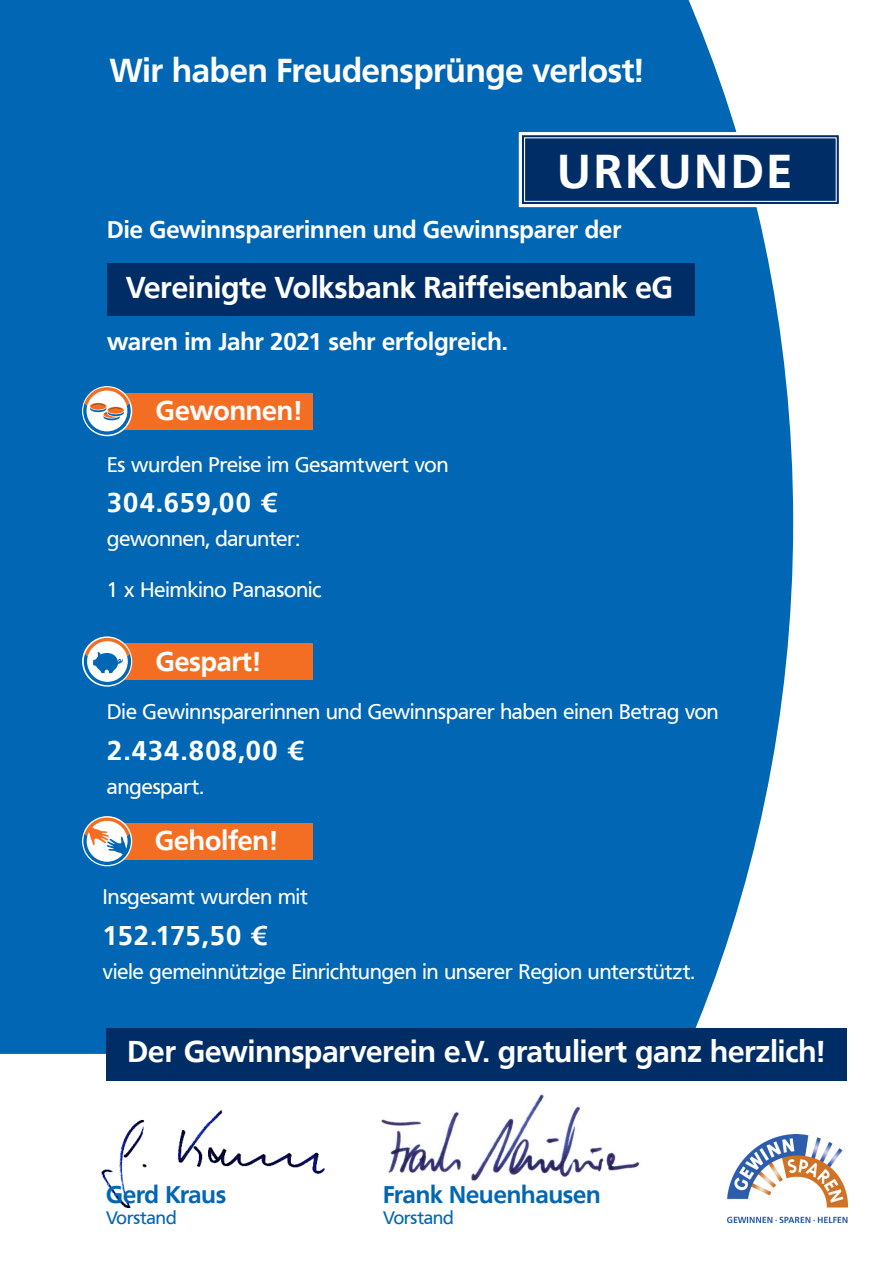
<style>
.page{position:relative;width:893px;height:1263px;background:#fff}
.page>*{position:absolute;margin:0;border:0;box-sizing:border-box;transform-origin:0 0}
.t1{font:700 47.25px "Frutiger VR";letter-spacing:.07em;color:#fff}
.t2{font:700 33px "Frutiger VR";color:#fff}
.t3{font:700 30px "Frutiger VR";color:#fff}
.t4{font:700 27px "Frutiger VR";color:#fff}
.t5{font:700 24px "Frutiger VR";color:#fff}
.t6{font:700 24px "Frutiger VR";color:#0166b3}
.t7{font:21px "Frutiger VR";color:#fff}
.t8{font:18px "Frutiger VR";color:#0166b3}
</style>
<div class="page">
<div style="left:0;top:0;width:793px;height:1054px;background:#0166b3"></div>
<div style="left:107px;top:264px;width:588px;height:52px;background:#002d66"></div>
<div style="left:106px;top:1028px;width:741px;height:53px;background:#002d66"></div>
<div style="left:116px;top:393px;width:197px;height:36px;background:#f36e22"></div>
<div style="left:107px;top:643px;width:206px;height:37px;background:#f36e22"></div>
<div style="left:103px;top:823px;width:210px;height:36px;background:#f36e22"></div>
<img style="left:728px;top:1135px;width:120px;height:87px">
<svg style="left:83px;top:387px;width:48px;height:48px"></svg>
<svg style="left:83px;top:817px;width:48px;height:48px"></svg>
<svg style="left:82px;top:636px;width:50px;height:51px"></svg>
<svg style="left:84px;top:638px;width:47px;height:47px"></svg>
<img style="left:101px;top:1110px;width:224px;height:98px">
<img style="left:381px;top:1094px;width:259px;height:87px">
<svg style="left:517px;top:130px;width:322px;height:79px;background:#1b4679"></svg>
<div style="left:524px;top:137px;width:313px;height:65px;border:1px solid #fff"></div>
<p class="t2" style="left:110px;top:51px;width:535px">Wir haben Freudensprünge verlost!</p>
<p class="t1" style="left:558px;top:143px;width:235px">URKUNDE</p>
<p class="t5" style="left:107px;top:216px;width:516px">Die Gewinnsparerinnen und Gewinnsparer der</p>
<p class="t3" style="left:126px;top:269px;width:548px">Vereinigte Volksbank Raiffeisenbank eG</p>
<p class="t5" style="left:107px;top:327px;width:402px">waren im Jahr 2021 sehr erfolgreich.</p>
<p class="t4" style="left:156px;top:395px;width:147px">Gewonnen!</p>
<p class="t7" style="left:107px;top:452px;width:343px">Es wurden Preise im Gesamtwert von</p>
<p class="t4" style="left:107px;top:487px;width:172px">304.659,00 €</p>
<p class="t7" style="left:107px;top:526px;width:194px">gewonnen, darunter:</p>
<p class="t7" style="left:107px;top:577px;width:216px">1 x Heimkino Panasonic</p>
<p class="t4" style="left:156px;top:645px;width:106px">Gespart!</p>
<p class="t7" style="left:107px;top:700px;width:613px">Die Gewinnsparerinnen und Gewinnsparer haben einen Betrag von</p>
<p class="t4" style="left:107px;top:735px;width:199px">2.434.808,00 €</p>
<p class="t7" style="left:107px;top:774px;width:98px">angespart.</p>
<p class="t4" style="left:155px;top:825px;width:123px">Geholfen!</p>
<p class="t7" style="left:103px;top:885px;width:207px">Insgesamt wurden mit</p>
<p class="t4" style="left:103px;top:919px;width:166px">152.175,50 €</p>
<p class="t7" style="left:103px;top:959px;width:593px">viele gemeinnützige Einrichtungen in unserer Region unterstützt.</p>
<p class="t3" style="left:128px;top:1034px;width:698px">Der Gewinnsparverein e.V. gratuliert ganz herzlich!</p>
<p class="t6" style="left:106px;top:1180px;width:122px">Gerd Kraus</p>
<p class="t8" style="left:106px;top:1207px;width:72px">Vorstand</p>
<p class="t6" style="left:383px;top:1180px;width:219px">Frank Neuenhausen</p>
<p class="t8" style="left:383px;top:1207px;width:72px">Vorstand</p>
</div>
